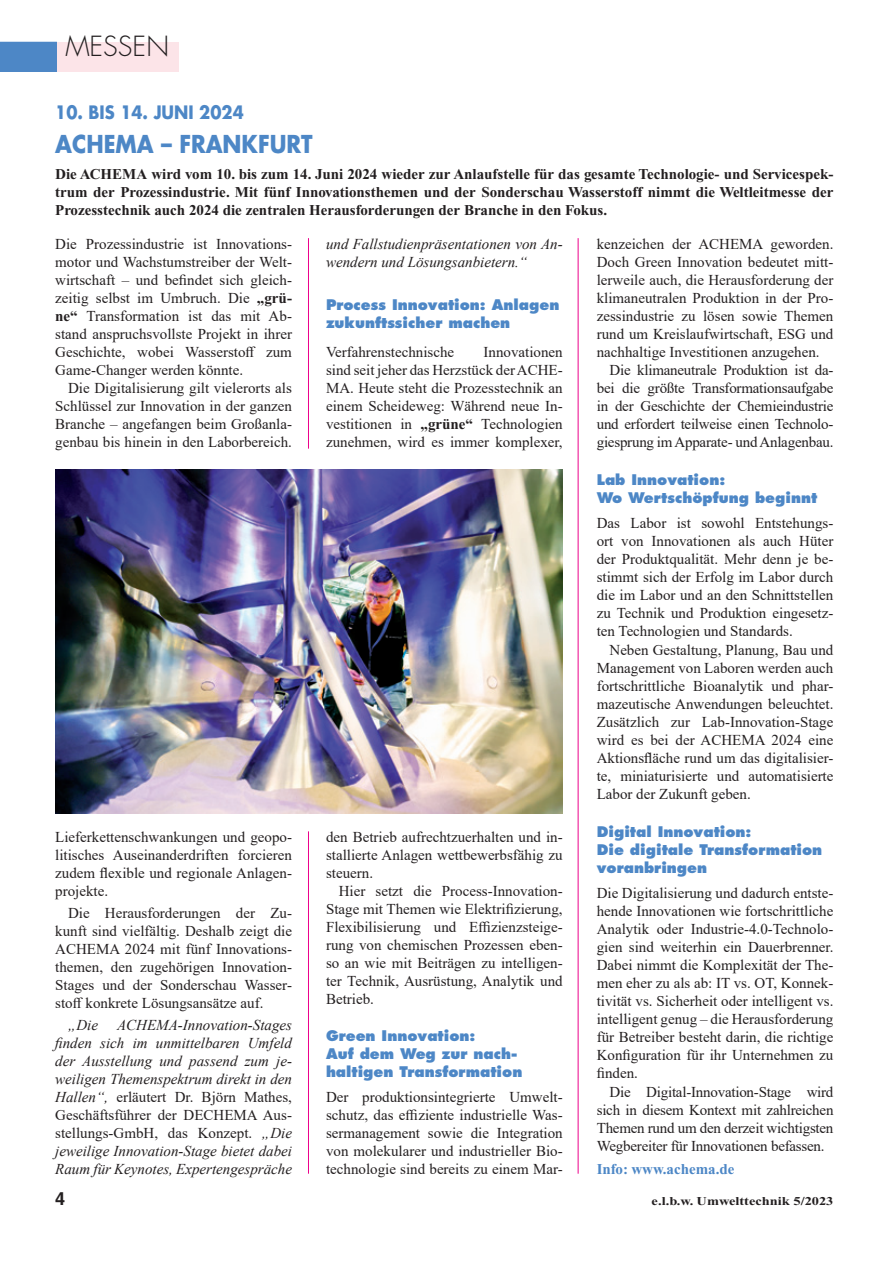
<style>
.page{position:relative;width:893px;height:1263px;background:#fff}
.page>*{position:absolute;margin:0;border:0;box-sizing:border-box;transform-origin:0 0}
.Kopfleiste{font:300 27px "Futura LT";color:#231f20}
.Messen-Titel{font:700 24px "Futura";color:#4d87c6;scale:.9 1}
.Messen-Vorzeile{font:700 18px "Futura";color:#4d87c6;scale:.9 1}
.t1{font:700 18px "Helvetica";color:#231f20}
.Fließtext_Erster_Abs{font:15px/18px "Times New Roman";color:#231f20;text-align:justify}
.Fließtext{font:15px/18px "Times New Roman";color:#231f20;text-align:justify}
.Fließtext-2{font:italic 15px/18px "Times New Roman";color:#231f20;text-align:justify}
.Fließtext_Erster_Abs-2{font:700 15px/18px "Times New Roman";color:#231f20;text-align:justify}
.Fließtext_Erster_Abs-3{font:700 15px "Times New Roman";color:#4d87c6}
.Zwischentitel_neu{font:800 14.25px/18px "Futura";color:#4d87c6}
.t2{font:700 12px "Times New Roman";color:#231f20;scale:1.2 1}
.s1{font-weight:700}
.s2{font-style:normal}
</style>
<div class="page">
<div style="left:23px;top:42px;width:155px;height:30px;background:#fce4e8"></div>
<div style="left:0;top:42px;width:57px;height:30px;background:#4d87c6"></div>
<hr style="left:308px;top:238px;width:1px;height:211px;background:#ed028c">
<hr style="left:308px;top:831px;width:1px;height:343px;background:#ed028c">
<hr style="left:578px;top:238px;width:1px;height:936px;background:#ed028c">
<img style="left:55px;top:469px;width:508px;height:344px">
<p class="Kopfleiste" style="left:65px;top:29px;width:105px">MESSEN</p>
<p class="Messen-Vorzeile" style="left:55px;top:99px;width:211px">10. BIS 14. JUNI 2024</p>
<p class="Messen-Titel" style="left:55px;top:127px;width:288px">ACHEMA – FRANKFURT</p>
<p class="Fließtext_Erster_Abs-2" style="left:55px;top:165px;width:780px">Die ACHEMA wird vom 10. bis zum 14. Juni 2024 wieder zur Anlaufstelle für das gesamte Technologie- und Servicespek&shy;trum der Prozessindustrie. Mit fünf Innovationsthemen und der Sonderschau Wasserstoff nimmt die Weltleitmesse der Prozesstechnik auch 2024 die zentralen Herausforderungen der Branche in den Fokus.</p>
<p class="Fließtext_Erster_Abs" style="left:55px;top:234px;width:238px">Die Prozessindustrie ist Innovations&shy;motor und Wachstumstreiber der Welt&shy;wirtschaft – und befindet sich gleich&shy;zeitig selbst im Umbruch. Die <span class="s1">„grü&shy;ne“</span> Transformation ist das mit Ab&shy;stand anspruchsvollste Projekt in ihrer Geschichte, wobei Wasserstoff zum Game-Changer werden könnte.</p>
<p class="Fließtext" style="left:55px;top:378px;width:238px;text-indent:13px">Die Digitalisierung gilt vielerorts als Schlüssel zur Innovation in der ganzen Branche – angefangen beim Großanla&shy;genbau bis hinein in den Laborbereich.</p>
<p class="Fließtext-2" style="left:326px;top:234px;width:238px">und Fallstudienpräsentationen von An&shy;wendern und Lösungsanbietern.“</p>
<p class="Zwischentitel_neu" style="left:326px;top:296px;width:235px">Process Innovation: Anlagen zukunftssicher machen</p>
<p class="Fließtext_Erster_Abs" style="left:326px;top:342px;width:130px">Verfahrenstechnische</p>
<p class="Fließtext_Erster_Abs" style="left:326px;top:342px;width:238px;text-indent:158px">Innovationen sind seit jeher das Herzstück der ACHE-MA. Heute steht die Prozesstechnik an einem Scheideweg: Während neue In&shy;vestitionen in <span class="s1">„grüne“</span> Technologien zunehmen, wird es immer komplexer,</p>
<p class="Fließtext" style="left:55px;top:827px;width:238px">Lieferkettenschwankungen und geopo&shy;litisches Auseinanderdriften forcieren zudem flexible und regionale Anlagen&shy;projekte.</p>
<p class="Fließtext" style="left:55px;top:903px;width:238px;text-indent:13px">Die Herausforderungen der Zu&shy;kunft sind vielfältig. Deshalb zeigt die ACHEMA 2024 mit fünf Innovations&shy;themen, den zugehörigen Innovation-Stages und der Sonderschau Wasser&shy;stoff konkrete Lösungsansätze auf.</p>
<p class="Fließtext-2" style="left:68px;top:1015px;width:32px">„Die</p>
<p class="Fließtext-2" style="left:55px;top:1015px;width:238px;text-indent:62px">ACHEMA-Innovation-Stages finden sich im unmittelbaren Umfeld der Ausstellung und passend zum je&shy;weiligen Themenspektrum direkt in den Hallen“, <span class="s2">erläutert Dr. Björn Mathes, Geschäftsführer der DECHEMA Aus&shy;stellungs-GmbH, das Konzept.</span> „Die jeweilige Innovation-Stage bietet dabei Raum für Keynotes, Expertengespräche</p>
<p class="Fließtext_Erster_Abs" style="left:326px;top:827px;width:238px">den Betrieb aufrechtzuerhalten und in&shy;stallierte Anlagen wettbewerbsfähig zu steuern.</p>
<p class="Fließtext" style="left:326px;top:882px;width:238px;text-indent:13px">Hier setzt die Process-Innovation-Stage mit Themen wie Elektrifizierung, Flexibilisierung und Effizienzsteige&shy;rung von chemischen Prozessen eben&shy;so an wie mit Beiträgen zu intelligen&shy;ter Technik, Ausrüstung, Analytik und Betrieb.</p>
<p class="Zwischentitel_neu" style="left:326px;top:1026px;width:198px">Green Innovation:<br>Auf dem Weg zur nach&shy;haltigen Transformation</p>
<p class="Fließtext_Erster_Abs" style="left:326px;top:1087px;width:238px">Der produktionsintegrierte Umwelt&shy;schutz, das effiziente industrielle Was&shy;sermanagement sowie die Integration von molekularer und industrieller Bio&shy;technologie sind bereits zu einem Mar-</p>
<p class="Fließtext_Erster_Abs" style="left:597px;top:234px;width:238px">kenzeichen der ACHEMA geworden.<br>Doch Green Innovation bedeutet mitt&shy;lerweile auch, die Herausforderung der klimaneutralen Produktion in der Pro&shy;zessindustrie zu lösen sowie Themen rund um Kreislaufwirtschaft, ESG und nachhaltige Investitionen anzugehen.</p>
<p class="Fließtext" style="left:597px;top:361px;width:238px;text-indent:13px">Die klimaneutrale Produktion ist da&shy;bei die größte Transformationsaufgabe in der Geschichte der Chemieindustrie und erfordert teilweise einen Technolo&shy;giesprung im Apparate- und Anlagenbau.</p>
<p class="Zwischentitel_neu" style="left:597px;top:471px;width:222px">Lab Innovation:<br>Wo Wertschöpfung beginnt</p>
<p class="Fließtext_Erster_Abs" style="left:597px;top:514px;width:238px">Das Labor ist sowohl Entstehungs&shy;ort von Innovationen als auch Hüter der Produktqualität. Mehr denn je be&shy;stimmt sich der Erfolg im Labor durch die im Labor und an den Schnittstellen zu Technik und Produktion eingesetz&shy;ten Technologien und Standards.</p>
<p class="Fließtext" style="left:597px;top:640px;width:238px;text-indent:13px">Neben Gestaltung, Planung, Bau und Management von Laboren werden auch fortschrittliche Bioanalytik und phar&shy;mazeutische Anwendungen beleuchtet.<br>Zusätzlich zur Lab-Innovation-Stage wird es bei der ACHEMA 2024 eine Aktionsfläche rund um das digitalisier&shy;te, miniaturisierte und automatisierte Labor der Zukunft geben.</p>
<p class="Zwischentitel_neu" style="left:597px;top:822px;width:227px">Digital Innovation:<br>Die digitale Transformation voranbringen</p>
<p class="Fließtext_Erster_Abs" style="left:597px;top:883px;width:238px">Die Digitalisierung und dadurch entste&shy;hende Innovationen wie fortschrittliche Analytik oder Industrie-4.0-Technolo&shy;gien sind weiterhin ein Dauerbrenner.<br>Dabei nimmt die Komplexität der The&shy;men eher zu als ab: IT vs. OT, Konnek&shy;tivität vs. Sicherheit oder intelligent vs. intelligent genug – die Herausforderung für Betreiber besteht darin, die richtige Konfiguration für ihr Unternehmen zu finden.</p>
<p class="Fließtext" style="left:597px;top:1082px;width:238px;text-indent:13px">Die Digital-Innovation-Stage wird sich in diesem Kontext mit zahlreichen Themen rund um den derzeit wichtigsten Wegbereiter für Innovationen befassen.</p>
<p class="Fließtext_Erster_Abs-3" style="left:597px;top:1160px;width:139px">Info: www.achema.de</p>
<p class="t1" style="left:55px;top:1187px;width:12px">4</p>
<p class="t2" style="left:652px;top:1194px;width:153px">e.l.b.w. Umwelttechnik 5/2023</p>
</div>
